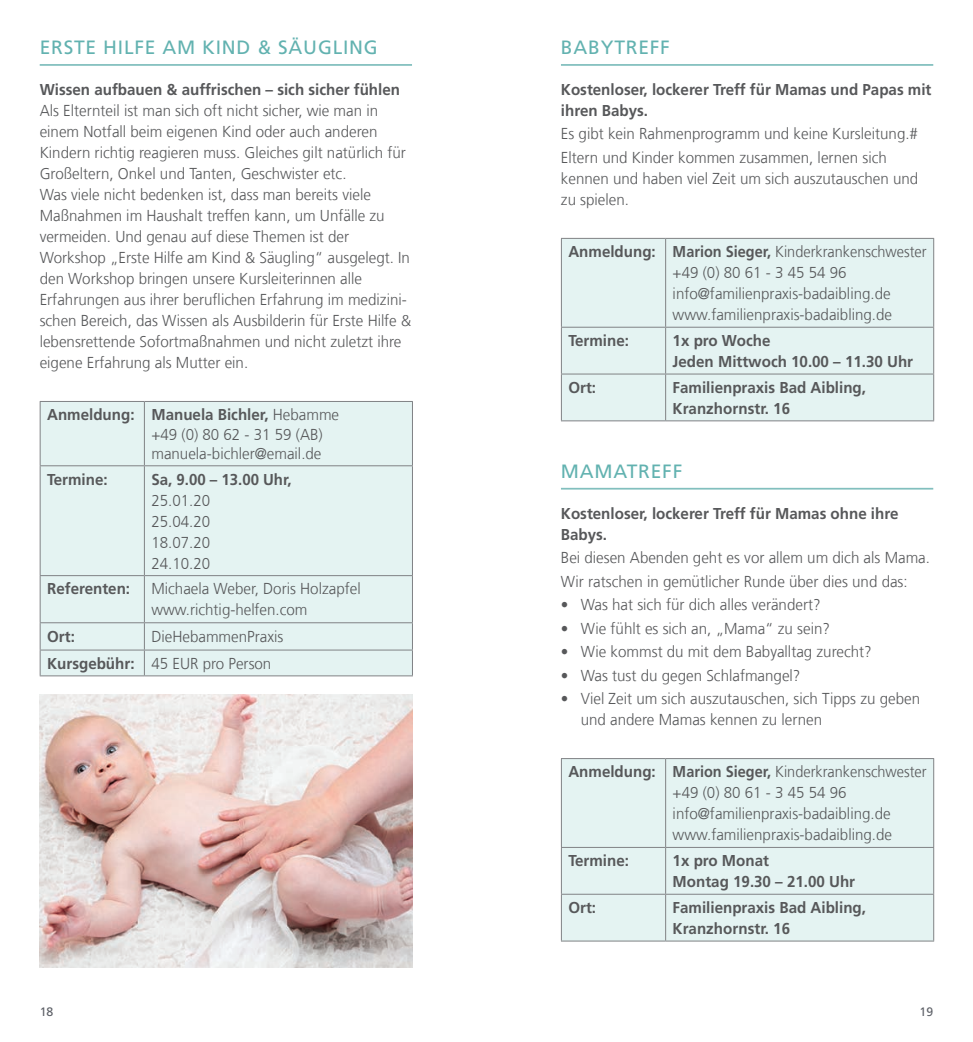
<style>
.page{position:relative;width:973px;height:1042px;background:#fff}
.page>*{position:absolute;margin:0;border:0;box-sizing:border-box;transform-origin:0 0}
.t1{font:19.25px "Frutiger LT Com";letter-spacing:.04em;color:#62b2b0}
.t2{font:300 15.75px/21px "Frutiger LT Com";color:#57585a;scale:.96 1}
.t3{font:700 15.75px/21px "Frutiger LT Com";color:#57585a;scale:.96 1}
.t4{font:300 15.75px/21px "Frutiger LT Com";color:#57585a;scale:.92 1}
.t5{font:12.25px "Frutiger LT Com";color:#5d6067}
.s1{font-weight:700}
</style>
<div class="page">
<hr style="left:40px;top:64px;width:372px;height:2px;background:#82bfbe">
<div style="left:41px;top:402px;width:371px;height:273px;background:#e4f3f2"></div>
<hr style="left:40px;top:401px;width:104px;height:1px;background:#808285">
<hr style="left:40px;top:402px;width:1px;height:63px;background:#808285">
<hr style="left:144px;top:401px;width:269px;height:1px;background:#808285">
<hr style="left:144px;top:402px;width:1px;height:63px;background:#808285">
<hr style="left:412px;top:402px;width:1px;height:63px;background:#808285">
<hr style="left:40px;top:465px;width:104px;height:1px;background:#808285">
<hr style="left:40px;top:466px;width:1px;height:109px;background:#808285">
<hr style="left:144px;top:465px;width:269px;height:1px;background:#808285">
<hr style="left:144px;top:466px;width:1px;height:109px;background:#808285">
<hr style="left:412px;top:466px;width:1px;height:109px;background:#808285">
<hr style="left:40px;top:575px;width:104px;height:1px;background:#808285">
<hr style="left:40px;top:576px;width:1px;height:46px;background:#808285">
<hr style="left:144px;top:575px;width:269px;height:1px;background:#808285">
<hr style="left:144px;top:576px;width:1px;height:46px;background:#808285">
<hr style="left:412px;top:576px;width:1px;height:46px;background:#808285">
<hr style="left:40px;top:622px;width:104px;height:1px;background:#808285">
<hr style="left:144px;top:622px;width:269px;height:1px;background:#808285">
<hr style="left:40px;top:649px;width:104px;height:1px;background:#808285">
<svg style="left:40px;top:623px;width:1px;height:52px"></svg>
<hr style="left:144px;top:649px;width:269px;height:1px;background:#808285">
<svg style="left:144px;top:623px;width:1px;height:52px"></svg>
<svg style="left:412px;top:623px;width:1px;height:52px"></svg>
<hr style="left:40px;top:675px;width:104px;height:1px;background:#808285">
<hr style="left:144px;top:675px;width:269px;height:1px;background:#808285">
<hr style="left:561px;top:64px;width:372px;height:2px;background:#82bfbe">
<hr style="left:561px;top:488px;width:372px;height:1px;background:#82bfbe">
<div style="left:562px;top:239px;width:371px;height:181px;background:#e4f3f2"></div>
<hr style="left:561px;top:238px;width:104px;height:1px;background:#808285">
<hr style="left:561px;top:239px;width:1px;height:88px;background:#808285">
<hr style="left:665px;top:238px;width:268px;height:1px;background:#808285">
<hr style="left:665px;top:239px;width:1px;height:88px;background:#808285">
<hr style="left:933px;top:239px;width:1px;height:88px;background:#808285">
<hr style="left:561px;top:327px;width:104px;height:1px;background:#808285">
<hr style="left:561px;top:328px;width:1px;height:46px;background:#808285">
<hr style="left:665px;top:327px;width:268px;height:1px;background:#808285">
<hr style="left:665px;top:328px;width:1px;height:46px;background:#808285">
<hr style="left:933px;top:328px;width:1px;height:46px;background:#808285">
<hr style="left:561px;top:374px;width:104px;height:1px;background:#808285">
<hr style="left:561px;top:374px;width:1px;height:46px;background:#808285">
<hr style="left:665px;top:374px;width:268px;height:1px;background:#808285">
<hr style="left:665px;top:374px;width:1px;height:46px;background:#808285">
<hr style="left:933px;top:374px;width:1px;height:46px;background:#808285">
<hr style="left:561px;top:420px;width:104px;height:1px;background:#808285">
<hr style="left:665px;top:420px;width:268px;height:1px;background:#808285">
<div style="left:562px;top:759px;width:371px;height:181px;background:#e4f3f2"></div>
<hr style="left:561px;top:758px;width:104px;height:1px;background:#808285">
<hr style="left:561px;top:759px;width:1px;height:88px;background:#808285">
<hr style="left:665px;top:758px;width:268px;height:1px;background:#808285">
<hr style="left:665px;top:759px;width:1px;height:88px;background:#808285">
<hr style="left:933px;top:759px;width:1px;height:88px;background:#808285">
<hr style="left:561px;top:847px;width:104px;height:1px;background:#808285">
<hr style="left:561px;top:848px;width:1px;height:46px;background:#808285">
<hr style="left:665px;top:847px;width:268px;height:1px;background:#808285">
<hr style="left:665px;top:848px;width:1px;height:46px;background:#808285">
<hr style="left:933px;top:848px;width:1px;height:46px;background:#808285">
<hr style="left:561px;top:894px;width:104px;height:1px;background:#808285">
<hr style="left:561px;top:894px;width:1px;height:46px;background:#808285">
<hr style="left:665px;top:894px;width:268px;height:1px;background:#808285">
<hr style="left:665px;top:894px;width:1px;height:46px;background:#808285">
<hr style="left:933px;top:894px;width:1px;height:46px;background:#808285">
<hr style="left:561px;top:940px;width:104px;height:1px;background:#808285">
<hr style="left:665px;top:940px;width:268px;height:1px;background:#808285">
<img style="left:40px;top:694px;width:372px;height:273px">
<p class="t1" style="left:40px;top:36px;width:339px">ERSTE HILFE AM KIND &amp; SÄUGLING</p>
<p class="t3" style="left:40px;top:79px;width:377px">Wissen aufbauen &amp; auffrischen – sich sicher fühlen</p>
<p class="t2" style="left:40px;top:100px;width:388px">Als Elternteil ist man sich oft nicht sicher, wie man in einem Notfall beim eigenen Kind oder auch anderen Kindern richtig reagieren muss. Gleiches gilt natürlich für Großeltern, Onkel und Tanten, Geschwister etc.<br>Was viele nicht bedenken ist, dass man bereits viele Maßnahmen im Haushalt treffen kann, um Unfälle zu vermeiden. Und genau auf diese Themen ist der Workshop „Erste Hilfe am Kind &amp; Säugling“ ausgelegt. In den Workshop bringen unsere Kursleiterinnen alle Erfahrungen aus ihrer beruflichen Erfahrung im medizini&shy;schen Bereich, das Wissen als Ausbilderin für Erste Hilfe &amp; lebensrettende Sofortmaßnahmen und nicht zuletzt ihre eigene Erfahrung als Mutter ein.</p>
<p class="t2" style="left:151px;top:405px;width:197px;line-height:19.2px;text-indent:-104px"><span class="s1">Anmeldung: Manuela Bichler,</span> Hebamme +49 (0) 80 62 - 31 59 (AB) manuela-bichler@email.de</p>
<p class="t3" style="left:47px;top:469px;width:65px">Termine:</p>
<p class="t3" style="left:151px;top:469px;width:148px">Sa, 9.00 – 13.00 Uhr,</p>
<p class="t2" style="left:151px;top:490px;width:63px;text-align:justify">25.01.20<br>25.04.20<br>18.07.20<br>24.10.20</p>
<p class="t3" style="left:47px;top:578px;width:88px">Referenten:</p>
<p class="t2" style="left:151px;top:578px;width:219px">Michaela Weber, Doris Holzapfel www.richtig-helfen.com</p>
<p class="t3" style="left:47px;top:626px;width:30px">Ort:</p>
<p class="t2" style="left:47px;top:622px;width:247px;line-height:27.3px;text-indent:104px">DieHebammenPraxis<br><span class="s1">Kursgebühr:</span> 45 EUR pro Person</p>
<p class="t1" style="left:561px;top:36px;width:110px">BABYTREFF</p>
<p class="t3" style="left:561px;top:79px;width:387px">Kostenloser, lockerer Treff für Mamas und Papas mit ihren Babys.</p>
<p class="t2" style="left:561px;top:122px;width:373px;line-height:23.4px">Es gibt kein Rahmenprogramm und keine Kursleitung.#<br>Eltern und Kinder kommen zusammen, lernen sich</p>
<p class="t2" style="left:561px;top:168px;width:373px">kennen und haben viel Zeit um sich auszutauschen und zu spielen.</p>
<p class="t4" style="left:672px;top:241px;width:277px;text-indent:-104px"><span class="s1">Anmeldung: Marion Sieger,</span> Kinderkrankenschwester +49 (0) 80 61 - 3 45 54 96 info@familienpraxis-badaibling.de www.familienpraxis-badaibling.de</p>
<p class="t3" style="left:568px;top:330px;width:65px">Termine:</p>
<p class="t3" style="left:672px;top:330px;width:252px">1x pro Woche<br>Jeden Mittwoch 10.00 – 11.30 Uhr</p>
<p class="t3" style="left:568px;top:377px;width:30px">Ort:</p>
<p class="t3" style="left:672px;top:377px;width:203px">Familienpraxis Bad Aibling,<br>Kranzhornstr. 16</p>
<p class="t1" style="left:561px;top:460px;width:123px">MAMATREFF</p>
<p class="t3" style="left:561px;top:503px;width:353px">Kostenloser, lockerer Treff für Mamas ohne ihre<br>Babys.</p>
<p class="t2" style="left:561px;top:546px;width:386px;line-height:23.4px">Bei diesen Abenden geht es vor allem um dich als Mama.<br>Wir ratschen in gemütlicher Runde über dies und das:</p>
<p class="t2" style="left:561px;top:594px;width:272px">• Was hat sich für dich alles verändert?</p>
<p class="t2" style="left:561px;top:618px;width:282px">• Wie fühlt es sich an, „Mama“ zu sein?</p>
<p class="t2" style="left:561px;top:641px;width:325px">• Wie kommst du mit dem Babyalltag zurecht?</p>
<p class="t2" style="left:561px;top:665px;width:251px">• Was tust du gegen Schlafmangel?</p>
<p class="t2" style="left:580px;top:688px;width:355px;text-indent:-20px">• Viel Zeit um sich auszutauschen, sich Tipps zu geben und andere Mamas kennen zu lernen</p>
<p class="t4" style="left:672px;top:761px;width:277px;text-indent:-104px"><span class="s1">Anmeldung: Marion Sieger,</span> Kinderkrankenschwester +49 (0) 80 61 - 3 45 54 96 info@familienpraxis-badaibling.de www.familienpraxis-badaibling.de</p>
<p class="t3" style="left:568px;top:850px;width:65px">Termine:</p>
<p class="t3" style="left:672px;top:850px;width:191px">1x pro Monat<br>Montag 19.30 – 21.00 Uhr</p>
<p class="t3" style="left:568px;top:897px;width:30px">Ort:</p>
<p class="t3" style="left:672px;top:897px;width:203px">Familienpraxis Bad Aibling,<br>Kranzhornstr. 16</p>
<p class="t5" style="left:40px;top:1005px;width:15px">18</p>
<p class="t5" style="left:919px;top:1005px;width:15px">19</p>
</div>
